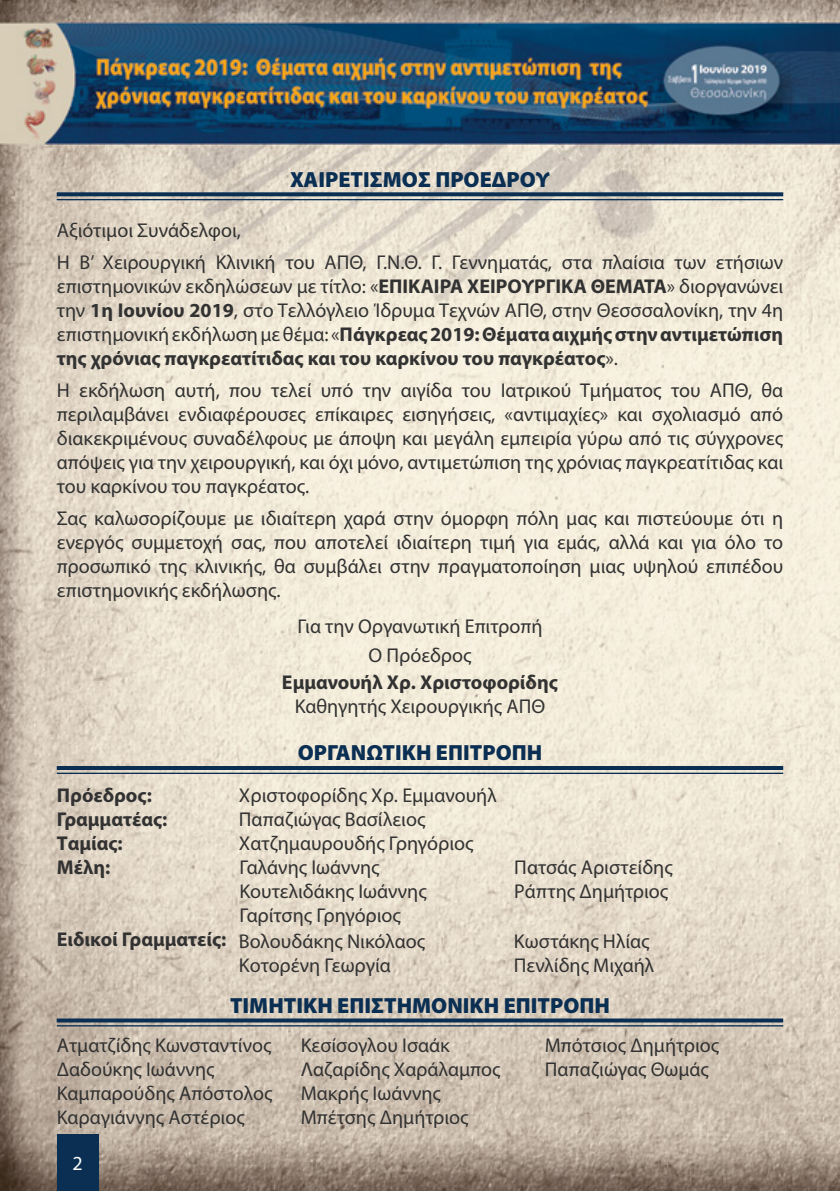
<style>
.page{position:relative;width:840px;height:1191px;background:#fff}
.page>*{position:absolute;margin:0;border:0;box-sizing:border-box;transform-origin:0 0}
.t1{font:900 22px "Myriad Pro";color:#0a2f53}
.t2{font:20px/24px "Myriad Pro";color:#323232}
.t3{font:700 20px/24px "Myriad Pro";color:#323232;text-align:justify}
.t4{font:20px "Myriad Pro";color:#fff}
.s1{font-weight:400}
.s2{font-weight:700}
</style>
<div class="page">
<img style="left:0;top:0;width:839px;height:1191px">
<div style="left:57px;top:1134px;width:42px;height:57px;background:#0a2f53"></div>
<svg style="left:57px;top:192px;width:725px;height:4px;background:#1a3c5c"></svg>
<hr style="left:57px;top:199px;width:725px;height:1px;background:#0a2f53">
<hr style="left:57px;top:766px;width:725px;height:4px;background:#0a2f53">
<hr style="left:57px;top:772px;width:725px;height:2px;background:#0a2f53">
<svg style="left:57px;top:1018px;width:725px;height:4px;background:#23425f"></svg>
<hr style="left:57px;top:1025px;width:725px;height:1px;background:#0a2f53">
<p class="t1" style="left:290px;top:164px;width:261px">ΧΑΙΡΕΤΙΣΜΟΣ ΠΡΟΕΔΡΟΥ</p>
<p class="t2" style="left:57px;top:214px;width:727px;line-height:32px">Αξιότιμοι Συνάδελφοι,<br>Η Β’ Χειρουργική Κλινική του ΑΠΘ, Γ.Ν.Θ. Γ. Γεννηματάς, στα πλαίσια των ετήσιων</p>
<p class="t3" style="left:57px;top:274px;width:727px"><span class="s1">επιστημονικών εκδηλώσεων με τίτλο: «</span>ΕΠΙΚΑΙΡΑ ΧΕΙΡΟΥΡΓΙΚΑ ΘΕΜΑΤΑ<span class="s1">» διοργανώνει την</span> 1η Ιουνίου 2019<span class="s1">, στο Τελλόγλειο Ίδρυμα Τεχνών ΑΠΘ, στην Θεσσσαλονίκη, την 4η επιστημονική εκδήλωση με θέμα: «</span>Πάγκρεας 2019: Θέματα αιχμής στην αντιμετώπιση της χρόνιας παγκρεατίτιδας και του καρκίνου του παγκρέατος<span class="s1">».</span></p>
<p class="t2" style="left:57px;top:378px;width:727px;text-align:justify">Η εκδήλωση αυτή, που τελεί υπό την αιγίδα του Ιατρικού Τμήματος του ΑΠΘ, θα περιλαμβάνει ενδιαφέρουσες επίκαιρες εισηγήσεις, «αντιμαχίες» και σχολιασμό από διακεκριμένους συναδέλφους με άποψη και μεγάλη εμπειρία γύρω από τις σύγχρονες απόψεις για την χειρουργική, και όχι μόνο, αντιμετώπιση της χρόνιας παγκρεατίτιδας και του καρκίνου του παγκρέατος.</p>
<p class="t2" style="left:57px;top:506px;width:727px;text-align:justify">Σας καλωσορίζουμε με ιδιαίτερη χαρά στην όμορφη πόλη μας και πιστεύουμε ότι η ενεργός συμμετοχή σας, που αποτελεί ιδιαίτερη τιμή για εμάς, αλλά και για όλο το προσωπικό της κλινικής, θα συμβάλει στην πραγματοποίηση μιας υψηλού επιπέδου επιστημονικής εκδήλωσης.</p>
<p class="t2" style="left:297px;top:611px;width:246px;line-height:29px;text-align:center">Για την Οργανωτική Επιτροπή<br>Ο Πρόεδρος</p>
<p class="t3" style="left:282px;top:669px;width:277px">Εμμανουήλ Χρ. Χριστοφορίδης</p>
<p class="t2" style="left:294px;top:694px;width:252px">Καθηγητής Χειρουργικής ΑΠΘ</p>
<p class="t1" style="left:297px;top:738px;width:246px">ΟΡΓΑΝΩΤΙΚΗ ΕΠΙΤΡΟΠΗ</p>
<p class="t3" style="left:57px;top:783px;width:97px">Πρόεδρος:</p>
<p class="t2" style="left:239px;top:783px;width:259px">Χριστοφορίδης Χρ. Εμμανουήλ</p>
<p class="t3" style="left:57px;top:807px;width:112px">Γραμματέας:</p>
<p class="t2" style="left:239px;top:807px;width:188px">Παπαζιώγας Βασίλειος</p>
<p class="t3" style="left:57px;top:831px;width:67px">Ταμίας:</p>
<p class="t2" style="left:239px;top:831px;width:236px">Χατζημαυρουδής Γρηγόριος</p>
<p class="t3" style="left:57px;top:855px;width:55px">Μέλη:</p>
<p class="t2" style="left:239px;top:855px;width:189px">Γαλάνης Ιωάννης<br>Κουτελιδάκης Ιωάννης<br>Γαρίτσης Γρηγόριος</p>
<p class="t2" style="left:514px;top:855px;width:160px">Πατσάς Αριστείδης<br>Ράπτης Δημήτριος</p>
<p class="t2" style="left:239px;top:926px;width:187px;line-height:25.4px;text-indent:-182px"><span class="s2">Ειδικοί Γραμματείς:</span> Βολουδάκης Νικόλαος<br>Κοτορένη Γεωργία</p>
<p class="t2" style="left:513px;top:928px;width:142px">Κωστάκης Ηλίας<br>Πενλίδης Μιχαήλ</p>
<p class="t1" style="left:230px;top:990px;width:381px">TIMHTIKH ΕΠΙΣΤΗΜΟΝΙΚΗ ΕΠΙΤΡΟΠΗ</p>
<p class="t2" style="left:57px;top:1033px;width:217px">Ατματζίδης Κωνσταντίνος<br>Δαδούκης Ιωάννης<br>Καμπαρούδης Απόστολος<br>Καραγιάννης Αστέριος</p>
<p class="t2" style="left:300px;top:1033px;width:201px">Κεσίσογλου Ισαάκ<br>Λαζαρίδης Χαράλαμπος<br>Μακρής Ιωάννης<br>Μπέτσης Δημήτριος</p>
<p class="t2" style="left:544px;top:1033px;width:176px">Μπότσιος Δημήτριος<br>Παπαζιώγας Θωμάς</p>
<p class="t4" style="left:73px;top:1151px;width:12px">2</p>
</div>
